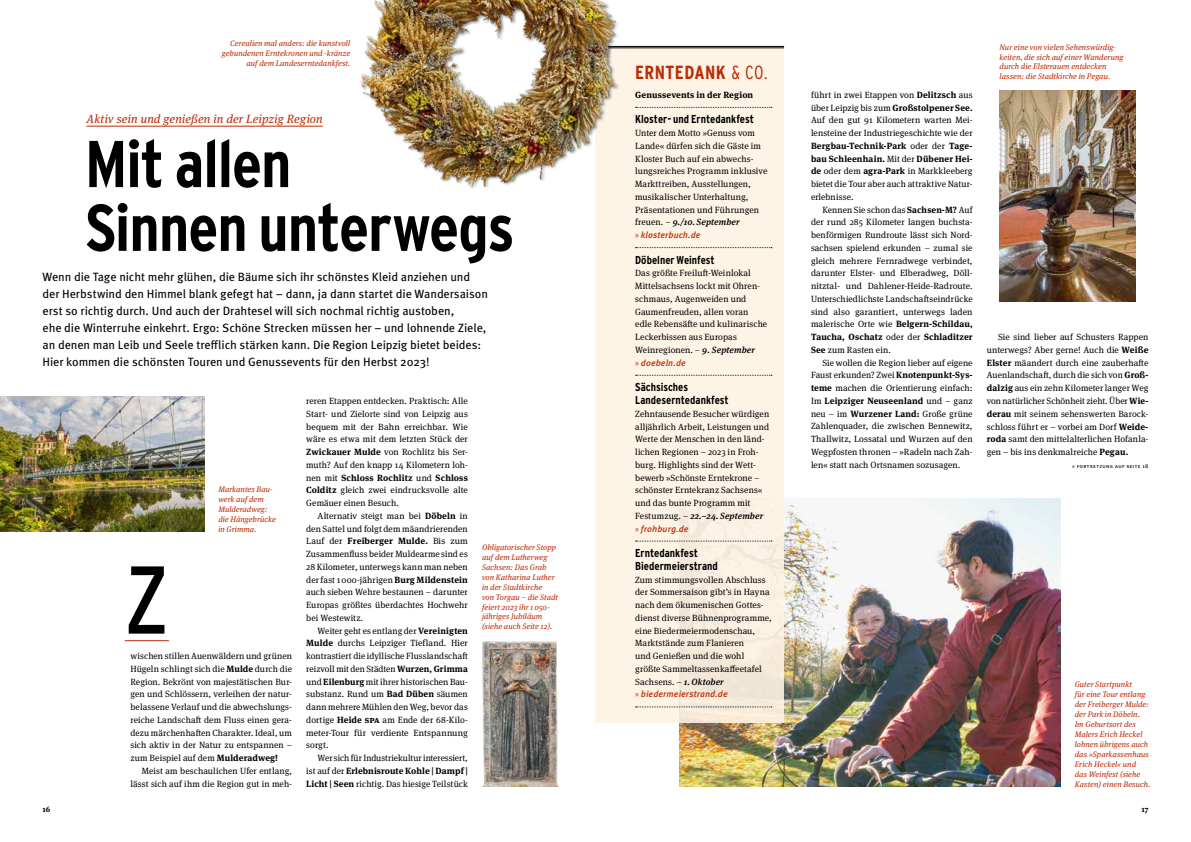
<style>
.page{position:relative;width:1191px;height:842px;background:#fff}
.page>*{position:absolute;margin:0;border:0;box-sizing:border-box;transform-origin:0 0}
.t1{font:96px "Interstate Condensed";color:#000}
.t2{font:700 66px/63.8px "Interstate Condensed";letter-spacing:-.02em;color:#000}
.t3{font:700 19px "Interstate Condensed";letter-spacing:.02em;color:#bc2b06}
.t4{font:12px/17px "Meta Pro";letter-spacing:-.01em;color:#000}
.t5{font:italic 12px "Meta Serif Pro";letter-spacing:.02em;color:#bc2b06}
.t6{font:700 11.5px/12.8px "Interstate Condensed";color:#000}
.t7{font:9px/12.8px "Meta Serif Pro";letter-spacing:.005em;color:#000;text-align:justify}
.t8{font:italic 500 9px "Meta Pro";letter-spacing:.01em;color:#bc2b06}
.t9{font:700 9px "Meta Serif Pro";letter-spacing:.015em;color:#000}
.t10{font:italic 8px/9.9px "Meta Serif Pro";letter-spacing:.005em;color:#bc2b06}
.t11{font:700 8px "Meta Serif Pro";color:#000}
.t12{font:5.5px "Meta Pro";letter-spacing:.065em;color:#000}
.s1{font-weight:700}
.s2{font-weight:300}
.s3{font-weight:500;font-style:italic}
.s4{font-family:"Myriad Pro";font-weight:400;font-style:normal}
</style>
<div class="page">
<img style="left:679px;top:499px;width:381px;height:288px">
<img style="left:0;top:397px;width:204px;height:134px">
<img style="left:999px;top:91px;width:136px;height:211px">
<img style="left:482px;top:641px;width:77px;height:146px">
<hr style="left:125px;top:640px;width:44px;height:1px;background:#bc2b06">
<hr style="left:86px;top:126px;width:237px;height:1px;background:#bc2b06">
<div style="left:595px;top:48px;width:189px;height:675px;background:#fef3e4"></div>
<hr style="left:595px;top:46px;width:189px;height:1px;background:#000">
<hr style="left:595px;top:47px;width:189px;height:1px;background:#000">
<svg style="left:635px;top:107px;width:137px;height:1px"></svg>
<svg style="left:635px;top:247px;width:137px;height:1px"></svg>
<svg style="left:635px;top:375px;width:137px;height:1px"></svg>
<svg style="left:635px;top:541px;width:137px;height:1px"></svg>
<svg style="left:635px;top:706px;width:137px;height:1px"></svg>
<img style="left:360px;top:0;width:266px;height:189px">
<p class="t10" style="left:222px;top:38px;width:130px;text-align:right">Cerealien mal anders: die kunstvoll gebundenen Erntekronen und -kränze auf dem Landeserntedankfest.</p>
<h3 class="t5" style="left:86px;top:110px;width:238px">Aktiv sein und genießen in der Leipzig Region</h3>
<h2 class="t2" style="left:85px;top:132px;width:431px">Mit allen<br>Sinnen unterwegs</h2>
<p class="t4" style="left:43px;top:267px;width:447px">Wenn die Tage nicht mehr glühen, die Bäume sich ihr schönstes Kleid anziehen und der Herbstwind den Himmel blank gefegt hat – dann, ja dann startet die Wandersaison erst so richtig durch. Und auch der Drahtesel will sich nochmal richtig austoben,<br>ehe die Winterruhe einkehrt. Ergo: Schöne Strecken müssen her – und lohnende Ziele, an denen man Leib und Seele trefflich stärken kann. Die Region Leipzig bietet beides:<br>Hier kommen die schönsten Touren und Genussevents für den Herbst 2023!</p>
<h1 class="t1" style="left:125px;top:546px;width:46px">Z</h1>
<p class="t10" style="left:218px;top:484px;width:59px">Markantes Bau&shy;werk auf dem<br>Mulderadweg: die Hängebrücke in Grimma.</p>
<p class="t7" style="left:130px;top:649px;width:163px">wischen stillen Auenwäldern und grünen Hügeln schlingt sich die <span class="s1">Mulde</span> durch die Region. Bekrönt von majestätischen Bur&shy;gen und Schlössern, verleihen der natur&shy;belassene Verlauf und die abwechslungs&shy;reiche Landschaft dem Fluss einen gera&shy;dezu märchenhaften Charakter. Ideal, um sich aktiv in der Natur zu entspannen – zum Beispiel auf dem <span class="s1">Mulderadweg!</span></p>
<p class="t7" style="left:130px;top:764px;width:163px;text-align:right">Meist am beschaulichen Ufer entlang, lässt sich auf ihm die Region gut in meh-</p>
<p class="t7" style="left:306px;top:394px;width:163px">reren Etappen entdecken. Praktisch: Alle Start- und Zielorte sind von Leipzig aus bequem mit der Bahn erreichbar. Wie wäre es etwa mit dem letzten Stück der <span class="s1">Zwickauer Mulde</span> von Rochlitz bis Ser&shy;muth? Auf den knapp 14 Kilometern loh&shy;nen mit <span class="s1">Schloss Rochlitz</span> und <span class="s1">Schloss Colditz</span> gleich zwei eindrucksvolle alte Gemäuer einen Besuch.</p>
<p class="t7" style="left:306px;top:509px;width:163px;text-indent:11px">Alternativ steigt man bei <span class="s1">Döbeln</span> in den Sattel und folgt dem mäandrierenden Lauf der <span class="s1">Freiberger Mulde.</span> Bis zum Zusammenfluss beider Muldearme sind es 28 Kilometer, unterwegs kann man neben der fast 1000-jährigen <span class="s1">Burg Mildenstein </span>auch sieben Wehre bestaunen – darunter Europas größtes überdachtes Hochwehr bei Westewitz.</p>
<p class="t7" style="left:306px;top:624px;width:163px;text-indent:11px">Weiter geht es entlang der <span class="s1">Vereinigten Mulde</span> durchs Leipziger Tiefland. Hier kontrastiert die idyllische Flusslandschaft reizvoll mit den Städten <span class="s1">Wurzen, Grimma </span>und <span class="s1">Eilenburg</span> mit ihrer historischen Bau&shy;substanz. Rund um <span class="s1">Bad Düben</span> säumen dann mehrere Mühlen den Weg, bevor das dortige <span class="s1">Heide SPA</span> am Ende der 68-Kilo&shy;meter-Tour für verdiente Entspannung sorgt.</p>
<p class="t7" style="left:306px;top:751px;width:163px;text-indent:11px">Wer sich für Industriekultur interessiert, ist auf der <span class="s1">Erlebnisroute Kohle | Dampf | Licht | Seen</span> richtig. Das hiesige Teilstück</p>
<p class="t10" style="left:482px;top:542px;width:78px">Obligatorischer Stopp auf dem Lutherweg<br>Sachsen: Das Grab von Katharina Luther in der Stadtkirche<br>von Torgau – die Stadt feiert 2023 ihr 1050- jähriges Jubiläum (siehe auch Seite 12).</p>
<h3 class="t3" style="left:635px;top:62px;width:134px">ERNTEDANK <span class="s2">&amp; CO.</span></h3>
<p class="t9" style="left:635px;top:87px;width:119px">Genussevents in der Region</p>
<p class="t6" style="left:635px;top:113px;width:120px">Kloster- und Erntedankfest</p>
<p class="t7" style="left:635px;top:126px;width:134px;text-align:left">Unter dem Motto »Genuss vom<br>Lande« dürfen sich die Gäste im<br>Kloster Buch auf ein abwechs&shy;lungsreiches Programm inklusive<br>Markttreiben, Ausstellungen, musikalischer Unterhaltung,<br>Präsentationen und Führungen freuen. – <span class="s3">9./10. September</span></p>
<p class="t8" style="left:635px;top:228px;width:67px"><span class="s4">»</span> klosterbuch.de</p>
<p class="t6" style="left:635px;top:253px;width:81px">Döbelner Weinfest</p>
<p class="t7" style="left:635px;top:266px;width:134px;text-align:left">Das größte Freiluft-Weinlokal<br>Mittelsachsens lockt mit Ohren&shy;schmaus, Augenweiden und<br>Gaumenfreuden, allen voran edle Rebensäfte und kulinarische<br>Leckerbissen aus Europas<br>Weinregionen. – <span class="s3">9. September</span></p>
<p class="t8" style="left:635px;top:356px;width:52px"><span class="s4">»</span> doebeln.de</p>
<p class="t6" style="left:635px;top:381px;width:95px">Sächsisches<br>Landeserntedankfest</p>
<p class="t7" style="left:635px;top:407px;width:136px;text-align:left">Zehntausende Besucher würdigen alljährlich Arbeit, Leistungen und<br>Werte der Menschen in den länd&shy;lichen Regionen – 2023 in Froh&shy;burg. Highlights sind der Wett&shy;bewerb »Schönste Erntekrone – schönster Erntekranz Sachsens« und das bunte Programm mit<br>Festumzug. – <span class="s3">22.–24. September</span></p>
<p class="t8" style="left:635px;top:521px;width:55px"><span class="s4">»</span> frohburg.de</p>
<p class="t6" style="left:635px;top:547px;width:84px">Erntedankfest<br>Biedermeierstrand</p>
<p class="t7" style="left:635px;top:573px;width:138px;text-align:left">Zum stimmungsvollen Abschluss der Sommersaison gibt’s in Hayna nach dem ökumenischen Gottes&shy;dienst diverse Bühnenprogramme, eine Biedermeiermodenschau,<br>Marktstände zum Flanieren<br>und Genießen und die wohl größte Sammeltassenkaffeetafel<br>Sachsens. – <span class="s3">1. Oktober</span></p>
<p class="t8" style="left:635px;top:687px;width:94px"><span class="s4">»</span> biedermeierstrand.de</p>
<p class="t7" style="left:811px;top:88px;width:163px">führt in zwei Etappen von <span class="s1">Delitzsch</span> aus über Leipzig bis zum <span class="s1">Großstolpener See.<br></span>Auf den gut 91 Kilometern warten Mei&shy;lensteine der Industriegeschichte wie der <span class="s1">Bergbau-Technik-Park</span> oder der <span class="s1">Tage&shy;bau Schleenhain.</span> Mit der <span class="s1">Dübener Hei&shy;de</span> oder dem <span class="s1">agra-Park</span> in Markkleeberg bietet die Tour aber auch attraktive Natur&shy;erlebnisse.</p>
<p class="t7" style="left:811px;top:203px;width:164px;text-indent:11px">Kennen Sie schon das <span class="s1">Sachsen-M?</span> Auf der rund 285 Kilometer langen buchsta&shy;benförmigen Rundroute lässt sich Nord&shy;sachsen spielend erkunden – zumal sie gleich mehrere Fernradwege verbindet, darunter Elster- und Elberadweg, Döll&shy;nitztal- und Dahlener-Heide-Radroute.<br>Unterschiedlichste Landschaftseindrücke sind also garantiert, unterwegs laden malerische Orte wie <span class="s1">Belgern-Schildau, Taucha, Oschatz</span> oder der <span class="s1">Schladitzer See</span> zum Rasten ein.</p>
<p class="t7" style="left:811px;top:356px;width:163px;text-indent:11px">Sie wollen die Region lieber auf eigene Faust erkunden? Zwei <span class="s1">Knotenpunkt-Sys&shy;teme</span> machen die Orientierung einfach:<br>Im <span class="s1">Leipziger Neuseenland</span> und – ganz neu – im <span class="s1">Wurzener Land:</span> Große grüne Zahlenquader, die zwischen Bennewitz, Thallwitz, Lossatal und Wurzen auf den Wegpfosten thronen – »Radeln nach Zah&shy;len« statt nach Ortsnamen sozusagen.</p>
<p class="t10" style="left:999px;top:41px;width:125px">Nur eine von vielen Sehenswürdig&shy;keiten, die sich auf einer Wanderung durch die Elsterauen entdecken lassen: die Stadtkirche in Pegau.</p>
<p class="t7" style="left:986px;top:330px;width:163px;text-indent:11px">Sie sind lieber auf Schusters Rappen unterwegs? Aber gerne! Auch die <span class="s1">Weiße Elster</span> mäandert durch eine zauberhafte Auenlandschaft, durch die sich von <span class="s1">Groß&shy;dalzig</span> aus ein zehn Kilometer langer Weg von natürlicher Schönheit zieht. Über <span class="s1">Wie&shy;derau</span> mit seinem sehenswerten Barock&shy;schloss führt er – vorbei am Dorf <span class="s1">Weide&shy;roda</span> samt den mittelalterlichen Hofanla&shy;gen – bis ins denkmalreiche <span class="s1">Pegau.</span></p>
<p class="t12" style="left:1072px;top:462px;width:16px">» Forts</p>
<p class="t12" style="left:1093px;top:462px;width:57px">etzung auf Seite 18</p>
<p class="t10" style="left:1074px;top:679px;width:77px">Guter Startpunkt<br>für eine Tour entlang der Freiberger Mulde: der Park in Döbeln.<br>Im Geburtsort des<br>Malers Erich Heckel lohnen übrigens auch das »Sparkassenhaus<br>Erich Heckel« und das Weinfest (siehe<br>Kasten) einen Besuch.</p>
<p class="t11" style="left:43px;top:803px;width:9px">16</p>
<p class="t11" style="left:1141px;top:803px;width:8px">17</p>
</div>
